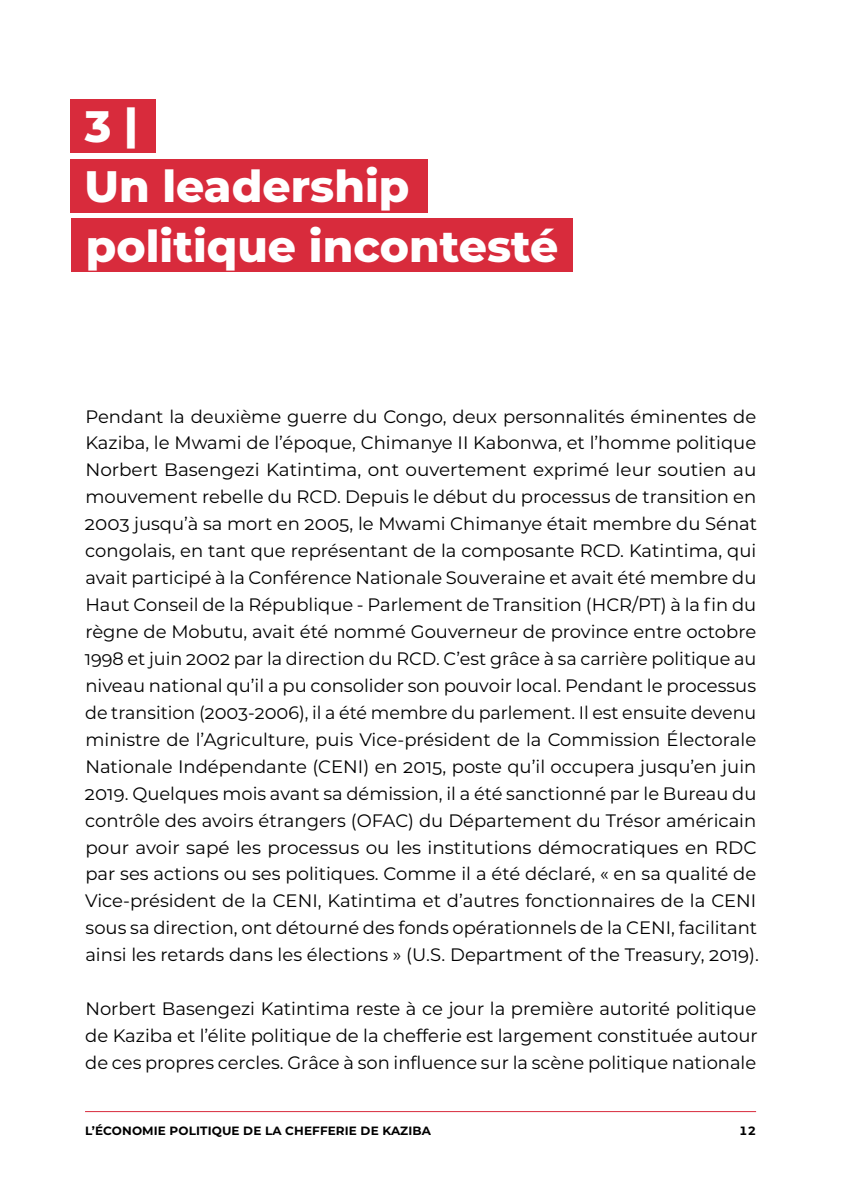
<style>
.page{position:relative;width:842px;height:1191px;background:#fff}
.page>*{position:absolute;margin:0;border:0;box-sizing:border-box;transform-origin:0 0}
.t1{font:800 44px/60.6px "Montserrat";color:#fff}
.t2{font:18px/27px "Montserrat";color:#000}
.t3{font:700 12px "Montserrat";letter-spacing:.01em;color:#000}
</style>
<div class="page">
<hr style="left:85px;top:1111px;width:671px;height:1px;background:#d82b3c">
<div style="left:71px;top:99px;width:85px;height:54px;background:#d82b3c"></div>
<div style="left:71px;top:159px;width:357px;height:54px;background:#d82b3c"></div>
<div style="left:71px;top:218px;width:502px;height:54px;background:#d82b3c"></div>
<h1 class="t1" style="left:85px;top:92px;width:475px">3 |<br>Un leadership politique incontesté</h1>
<p class="t2" style="left:85px;top:402px;width:676px">Pendant la deuxième guerre du Congo, deux personnalités éminentes de Kaziba, le Mwami de l’époque, Chimanye II Kabonwa, et l’homme politique Norbert Basengezi Katintima, ont ouvertement exprimé leur soutien au mouvement rebelle du RCD. Depuis le début du processus de transition en 2003 jusqu’à sa mort en 2005, le Mwami Chimanye était membre du Sénat congolais, en tant que représentant de la composante RCD. Katintima, qui avait participé à la Conférence Nationale Souveraine et avait été membre du Haut Conseil de la République - Parlement de Transition (HCR/PT) à la fin du règne de Mobutu, avait été nommé Gouverneur de province entre octobre 1998 et juin 2002 par la direction du RCD. C’est grâce à sa carrière politique au niveau national qu’il a pu consolider son pouvoir local. Pendant le processus de transition (2003-2006), il a été membre du parlement. Il est ensuite devenu ministre de l’Agriculture, puis Vice-président de la Commission Électorale Nationale Indépendante (CENI) en 2015, poste qu’il occupera jusqu’en juin 2019. Quelques mois avant sa démission, il a été sanctionné par le Bureau du contrôle des avoirs étrangers (OFAC) du Département du Trésor américain pour avoir sapé les processus ou les institutions démocratiques en RDC par ses actions ou ses politiques. Comme il a été déclaré, « en sa qualité de Vice-président de la CENI, Katintima et d’autres fonctionnaires de la CENI sous sa direction, ont détourné des fonds opérationnels de la CENI, facilitant ainsi les retards dans les élections » (U.S. Department of the Treasury, 2019).</p>
<p class="t2" style="left:85px;top:994px;width:674px;text-align:justify">Norbert Basengezi Katintima reste à ce jour la première autorité politique de Kaziba et l’élite politique de la chefferie est largement constituée autour de ces propres cercles. Grâce à son influence sur la scène politique nationale</p>
<p class="t3" style="left:85px;top:1121px;width:347px">L’ÉCONOMIE POLITIQUE DE LA CHEFFERIE DE KAZIBA</p>
<p class="t3" style="left:739px;top:1121px;width:18px">12</p>
</div>
